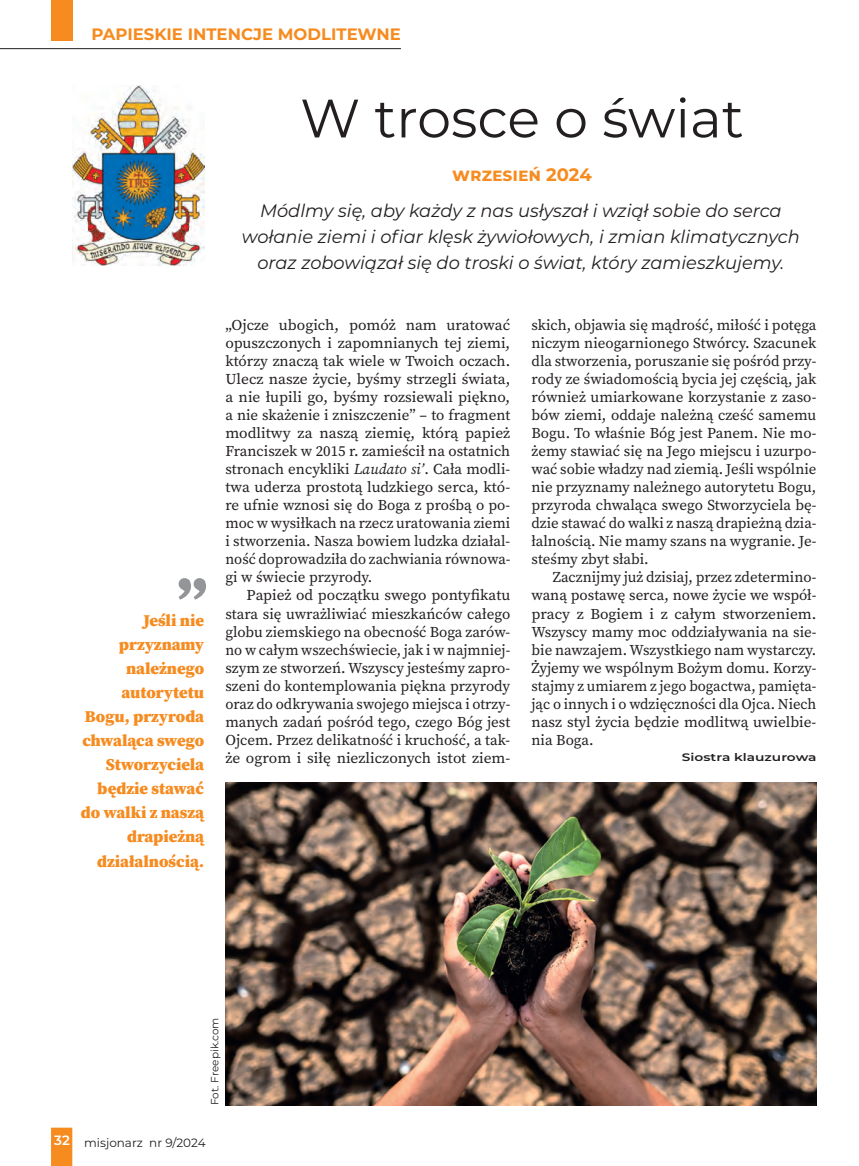
<style>
.page{position:relative;width:859px;height:1166px;background:#fff}
.page>*{position:absolute;margin:0;border:0;box-sizing:border-box;transform-origin:0 0}
.t1{font:900 68.85px "Source Serif Pro";color:#939598}
.t2{font:54px "Montserrat";color:#231f20}
.t3{font:italic 18px/36px "Montserrat";color:#231f20;text-align:center}
.t4{font:900 16.5px/24px "Source Serif Pro";color:#f68b1f;text-align:right}
.t5{font:700 16.5px "Montserrat";color:#f68b1f}
.t6{font:15px "Source Serif Pro";color:#231f20}
.t7{font:12px "Montserrat";color:#231f20}
.t8{font:600 10.8px "Montserrat";color:#231f20;scale:1.28 1}
.t9{font:10.5px "Montserrat";color:#231f20}
.s1{font-weight:700;font-style:normal;color:#f68b1f}
.s2{font-style:italic}
</style>
<div class="page">
<svg style="left:51px;top:1127px;width:21px;height:38px"></svg>
<hr style="left:0;top:48px;width:401px;height:1px;background:#231f20">
<div style="left:51px;top:0;width:21px;height:40px;background:#f68b1f"></div>
<img style="left:225px;top:782px;width:591px;height:322px">
<img style="left:72px;top:85px;width:132px;height:180px">
<p class="t5" style="left:91px;top:22px;width:311px">PAPIESKIE INTENCJE MODLITEWNE</p>
<p class="t1" style="left:177px;top:517px;width:32px">„</p>
<p class="t4" style="left:81px;top:608px;width:125px">Jeśli nie przyznamy należnego autorytetu<br>Bogu, przyroda chwaląca swego<br>Stworzyciela będzie stawać do walki z naszą drapieżną działalnością.</p>
<p class="t2" style="left:300px;top:81px;width:445px">W trosce o świat</p>
<p class="t3" style="left:260px;top:156px;width:523px"><span class="s1">wrzesień 2024<br></span>Módlmy się, aby każdy z nas usłyszał i wziął sobie do serca</p>
<p class="t3" style="left:242px;top:223px;width:559px;line-height:25.5px">wołanie ziemi i ofiar klęsk żywiołowych, i zmian klimatycznych oraz zobowiązał się do troski o świat, który zamieszkujemy.</p>
<p class="t6" style="left:225px;top:315px;width:286px">„Ojcze ubogich, pomóż nam uratować</p>
<p class="t6" style="left:225px;top:333px;width:286px">opuszczonych i zapomnianych tej ziemi,</p>
<p class="t6" style="left:225px;top:351px;width:286px">którzy znaczą tak wiele w Twoich oczach.</p>
<p class="t6" style="left:225px;top:369px;width:286px">Ulecz nasze życie, byśmy strzegli świata,</p>
<p class="t6" style="left:225px;top:387px;width:286px">a nie łupili go, byśmy rozsiewali piękno,</p>
<p class="t6" style="left:225px;top:405px;width:286px">a nie skażenie i zniszczenie” – to fragment</p>
<p class="t6" style="left:225px;top:423px;width:286px">modlitwy za naszą ziemię, którą papież</p>
<p class="t6" style="left:225px;top:441px;width:286px">Franciszek w 2015 r. zamieścił na ostatnich</p>
<p class="t6" style="left:225px;top:459px;width:286px">stronach encykliki <span class="s2">Laudato si’</span>. Cała modli-</p>
<p class="t6" style="left:225px;top:477px;width:286px">twa uderza prostotą ludzkiego serca, któ-</p>
<p class="t6" style="left:225px;top:495px;width:286px">re ufnie wznosi się do Boga z prośbą o po-</p>
<p class="t6" style="left:225px;top:513px;width:286px">moc w wysiłkach na rzecz uratowania ziemi</p>
<p class="t6" style="left:225px;top:531px;width:286px">i stworzenia. Nasza bowiem ludzka działal-</p>
<p class="t6" style="left:225px;top:549px;width:286px">ność doprowadziła do zachwiania równowa-</p>
<p class="t6" style="left:225px;top:567px;width:148px">gi w świecie przyrody.</p>
<p class="t6" style="left:247px;top:585px;width:265px">Papież od początku swego pontyfikatu</p>
<p class="t6" style="left:225px;top:603px;width:286px">stara się uwrażliwiać mieszkańców całego</p>
<p class="t6" style="left:225px;top:621px;width:286px">globu ziemskiego na obecność Boga zarów-</p>
<p class="t6" style="left:225px;top:639px;width:286px">no w całym wszechświecie, jak i w najmniej-</p>
<p class="t6" style="left:225px;top:657px;width:286px">szym ze stworzeń. Wszyscy jesteśmy zapro-</p>
<p class="t6" style="left:225px;top:675px;width:286px">szeni do kontemplowania piękna przyrody</p>
<p class="t6" style="left:225px;top:693px;width:286px">oraz do odkrywania swojego miejsca i otrzy-</p>
<p class="t6" style="left:225px;top:711px;width:286px">manych zadań pośród tego, czego Bóg jest</p>
<p class="t6" style="left:225px;top:729px;width:286px">Ojcem. Przez delikatność i kruchość, a tak-</p>
<p class="t6" style="left:225px;top:747px;width:286px">że ogrom i siłę niezliczonych istot ziem-</p>
<p class="t6" style="left:532px;top:315px;width:286px">skich, objawia się mądrość, miłość i potęga</p>
<p class="t6" style="left:532px;top:333px;width:286px">niczym nieogarnionego Stwórcy. Szacunek</p>
<p class="t6" style="left:532px;top:351px;width:286px">dla stworzenia, poruszanie się pośród przy-</p>
<p class="t6" style="left:532px;top:369px;width:286px">rody ze świadomością bycia jej częścią, jak</p>
<p class="t6" style="left:532px;top:387px;width:286px">również umiarkowane korzystanie z zaso-</p>
<p class="t6" style="left:532px;top:405px;width:286px">bów ziemi, oddaje należną cześć samemu</p>
<p class="t6" style="left:532px;top:423px;width:286px">Bogu. To właśnie Bóg jest Panem. Nie mo-</p>
<p class="t6" style="left:532px;top:441px;width:286px">żemy stawiać się na Jego miejscu i uzurpo-</p>
<p class="t6" style="left:532px;top:459px;width:286px">wać sobie władzy nad ziemią. Jeśli wspólnie</p>
<p class="t6" style="left:532px;top:477px;width:286px">nie przyznamy należnego autorytetu Bogu,</p>
<p class="t6" style="left:532px;top:495px;width:286px">przyroda chwaląca swego Stworzyciela bę-</p>
<p class="t6" style="left:532px;top:513px;width:286px">dzie stawać do walki z naszą drapieżną dzia-</p>
<p class="t6" style="left:532px;top:531px;width:286px">łalnością. Nie mamy szans na wygranie. Je-</p>
<p class="t6" style="left:532px;top:549px;width:119px">steśmy zbyt słabi.</p>
<p class="t6" style="left:553px;top:567px;width:265px">Zacznijmy już dzisiaj, przez zdetermino-</p>
<p class="t6" style="left:532px;top:585px;width:286px">waną postawę serca, nowe życie we współ-</p>
<p class="t6" style="left:532px;top:603px;width:286px">pracy z Bogiem i z całym stworzeniem.</p>
<p class="t6" style="left:532px;top:621px;width:286px">Wszyscy mamy moc oddziaływania na sie-</p>
<p class="t6" style="left:532px;top:639px;width:286px">bie nawzajem. Wszystkiego nam wystarczy.</p>
<p class="t6" style="left:532px;top:657px;width:286px">Żyjemy we wspólnym Bożym domu. Korzy-</p>
<p class="t6" style="left:532px;top:675px;width:286px">stajmy z umiarem z jego bogactwa, pamięta-</p>
<p class="t6" style="left:532px;top:693px;width:286px">jąc o innych i o wdzięczności dla Ojca. Niech</p>
<p class="t6" style="left:532px;top:711px;width:286px">nasz styl życia będzie modlitwą uwielbie-</p>
<p class="t6" style="left:532px;top:729px;width:63px">nia Boga.</p>
<p class="t8" style="left:682px;top:749px;width:107px">Siostra klauzurowa</p>
<p class="t9" style="left:208px;top:1104px;width:89px;rotate:-90deg">Fot. Freepik.com</p>
<p class="t7" style="left:54px;top:1134px;width:153px"><sup>32</sup> misjonarz nr 9/2024</p>
</div>
